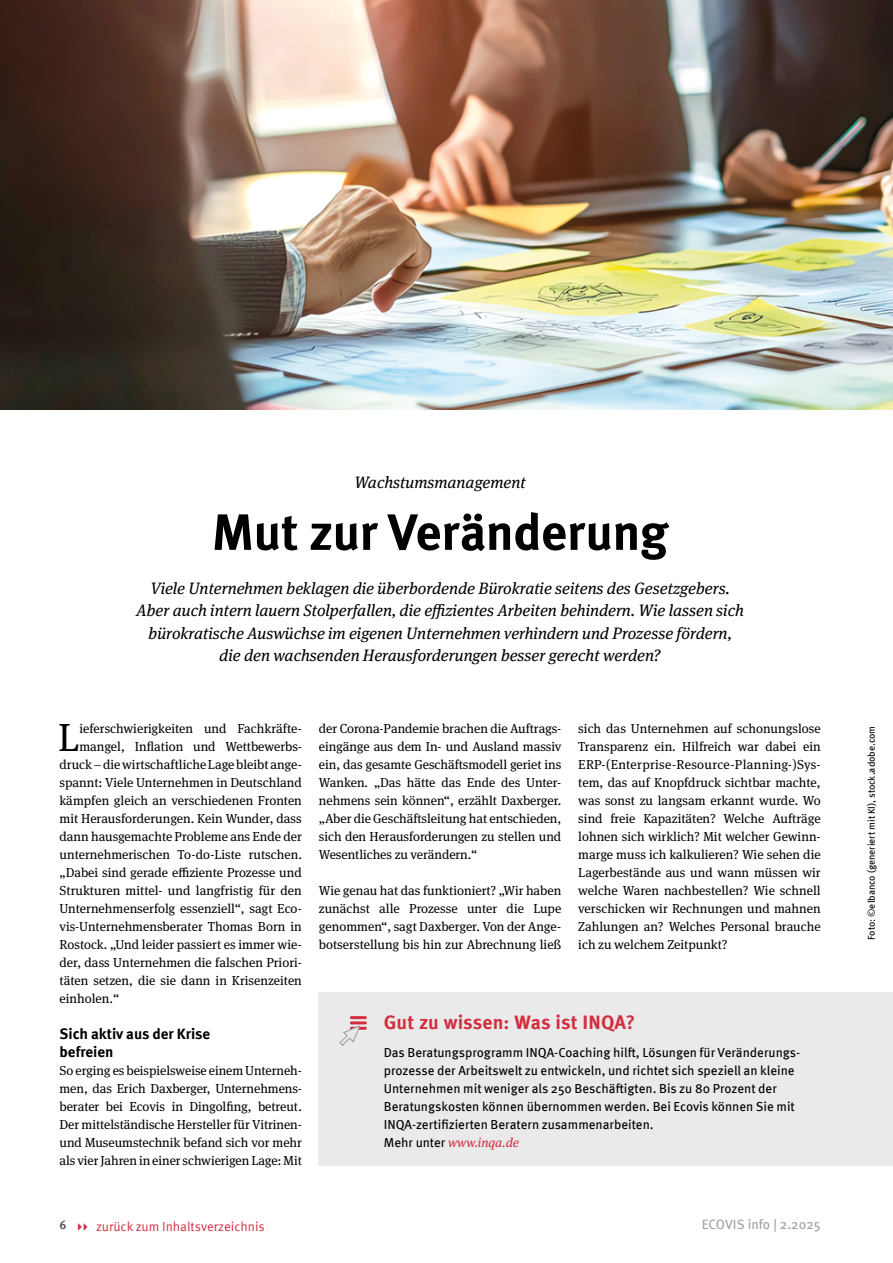
<style>
.page{position:relative;width:893px;height:1263px;background:#fff}
.page>*{position:absolute;margin:0;border:0;box-sizing:border-box;transform-origin:0 0}
.Headline_34_37pt{font:700 51px "Meta Pro";letter-spacing:-.015em;color:#000}
.Fließtext__Initale{font:39.15px "Meta Serif OT";color:#000}
.x_Marginal_Head_13_P{font:700 19.5px "Meta Pro";letter-spacing:.01em;color:#d32e3f}
.Vorspann{font:italic 16.5px/22.5px "Meta Serif OT";color:#000;text-align:center}
.Dachzeile{font:italic 16.5px "Meta Serif OT";color:#000}
.Zwischenheadline{font:700 15px/18px "Meta Pro";color:#000}
.t1{font:13.5px "Meta Pro";color:#a1a1a1}
.body_8_7_12{font:13.05px/18px "Meta Serif OT";letter-spacing:-.005em;color:#000;text-align:justify}
.Fließtext__Initale-2{font:13.05px "Meta Serif OT";color:#000}
.Marginal_Text__Linie{font:13.05px/18px "Meta Pro";color:#000}
.t2{font:13.05px "Meta Pro";color:#d32e3f}
.Marginal_Text__Linie-2{font:italic 13.05px "Meta Serif OT";color:#d32e3f}
.t3{font:700 12px "Meta Pro";color:#575756}
.Bildunterschrift{font:9.75px "Meta Pro";color:#000}
.s1{font-family:"Meta Pro";font-style:normal;color:#000}
</style>
<div class="page">
<div style="left:319px;top:992px;width:574px;height:173px;background:#eaeaea"></div>
<img style="left:0;top:0;width:893px;height:409px">
<hr style="left:351px;top:1016px;width:14px;height:3px;background:#d32e3f">
<hr style="left:351px;top:1021px;width:14px;height:3px;background:#d32e3f">
<hr style="left:351px;top:1027px;width:14px;height:3px;background:#d32e3f">
<svg style="left:339px;top:1026px;width:22px;height:20px"></svg>
<p class="Dachzeile" style="left:354px;top:473px;width:173px">Wachstumsmanagement</p>
<p class="Headline_34_37pt" style="left:212px;top:492px;width:458px">Mut zur Veränderung</p>
<p class="Vorspann" style="left:136px;top:577px;width:609px">Viele Unternehmen beklagen die überbordende Bürokratie seitens des Gesetzgebers.<br>Aber auch intern lauern Stolperfallen, die effizientes Arbeiten behindern. Wie lassen sich bürokratische Auswüchse im eigenen Unternehmen verhindern und Prozesse fördern, die den wachsenden Herausforderungen besser gerecht werden?</p>
<p class="Fließtext__Initale" style="left:58px;top:715px;width:23px">L</p>
<p class="Fließtext__Initale-2" style="left:79px;top:721px;width:224px">ieferschwierigkeiten und Fachkräfte-</p>
<p class="Fließtext__Initale-2" style="left:79px;top:739px;width:224px">mangel, Inflation und Wettbewerbs-</p>
<p class="Fließtext__Initale-2" style="left:60px;top:757px;width:244px">druck – die wirtschaftliche Lage bleibt ange-</p>
<p class="Fließtext__Initale-2" style="left:60px;top:775px;width:244px">spannt: Viele Unternehmen in Deutschland</p>
<p class="Fließtext__Initale-2" style="left:60px;top:793px;width:244px">kämpfen gleich an verschiedenen Fronten</p>
<p class="Fließtext__Initale-2" style="left:60px;top:811px;width:244px">mit Herausforderungen. Kein Wunder, dass</p>
<p class="Fließtext__Initale-2" style="left:60px;top:829px;width:244px">dann hausgemachte Probleme ans Ende der</p>
<p class="Fließtext__Initale-2" style="left:60px;top:847px;width:244px">unternehmerischen To-do-Liste rutschen.</p>
<p class="Fließtext__Initale-2" style="left:60px;top:865px;width:244px">„Dabei sind gerade effiziente Prozesse und</p>
<p class="Fließtext__Initale-2" style="left:60px;top:883px;width:244px">Strukturen mittel- und langfristig für den</p>
<p class="Fließtext__Initale-2" style="left:60px;top:901px;width:244px">Unternehmenserfolg essenziell“, sagt Eco-</p>
<p class="Fließtext__Initale-2" style="left:60px;top:919px;width:244px">vis-Unternehmensberater Thomas Born in</p>
<p class="Fließtext__Initale-2" style="left:60px;top:937px;width:244px">Rostock. „Und leider passiert es immer wie-</p>
<p class="Fließtext__Initale-2" style="left:60px;top:955px;width:244px">der, dass Unternehmen die falschen Priori-</p>
<p class="Fließtext__Initale-2" style="left:60px;top:973px;width:244px">täten setzen, die sie dann in Krisenzeiten</p>
<p class="Fließtext__Initale-2" style="left:60px;top:991px;width:61px">einholen.“</p>
<p class="Zwischenheadline" style="left:60px;top:1024px;width:152px">Sich aktiv aus der Krise befreien</p>
<p class="body_8_7_12" style="left:60px;top:1062px;width:244px">So erging es beispielsweise einem Unterneh&shy;men, das Erich Daxberger, Unternehmens&shy;berater bei Ecovis in Dingolfing, betreut.<br>Der mittelständische Hersteller für Vitrinen&shy;und Museumstechnik befand sich vor mehr als vier Jahren in einer schwierigen Lage: Mit</p>
<p class="body_8_7_12" style="left:319px;top:720px;width:244px">der Corona-Pandemie brachen die Auftrags&shy;eingänge aus dem In- und Ausland massiv ein, das gesamte Geschäftsmodell geriet ins Wanken. „Das hätte das Ende des Unter&shy;nehmens sein können“, erzählt Daxberger. „Aber die Geschäftsleitung hat entschieden, sich den Herausforderungen zu stellen und Wesentliches zu verändern.“</p>
<p class="body_8_7_12" style="left:319px;top:882px;width:244px">Wie genau hat das funktioniert? „Wir haben zunächst alle Prozesse unter die Lupe genommen“, sagt Daxberger. Von der Ange&shy;botserstellung bis hin zur Abrechnung ließ</p>
<p class="body_8_7_12" style="left:578px;top:720px;width:244px">sich das Unternehmen auf schonungslose Transparenz ein. Hilfreich war dabei ein ERP-(Enterprise-Resource-Planning-)Sys&shy;tem, das auf Knopfdruck sichtbar machte, was sonst zu langsam erkannt wurde. Wo sind freie Kapazitäten? Welche Aufträge lohnen sich wirklich? Mit welcher Gewinn&shy;marge muss ich kalkulieren? Wie sehen die Lagerbestände aus und wann müssen wir welche Waren nachbestellen? Wie schnell verschicken wir Rechnungen und mahnen Zahlungen an? Welches Personal brauche ich zu welchem Zeitpunkt?</p>
<p class="x_Marginal_Head_13_P" style="left:384px;top:1007px;width:253px">Gut zu wissen: Was ist INQA?</p>
<p class="Marginal_Text__Linie" style="left:384px;top:1042px;width:418px">Das Beratungsprogramm INQA-Coaching hilft, Lösungen für Veränderungs&shy;prozesse der Arbeitswelt zu entwickeln, und richtet sich speziell an kleine Unternehmen mit weniger als 250 Beschäftigten. Bis zu 80 Prozent der Beratungskosten können übernommen werden. Bei Ecovis können Sie mit INQA-zertifizierten Beratern zusammenarbeiten.</p>
<p class="Marginal_Text__Linie-2" style="left:384px;top:1134px;width:137px"><span class="s1">Mehr unter</span> www.inqa.de</p>
<p class="t3" style="left:60px;top:1215px;width:9px">6</p>
<p class="t2" style="left:96px;top:1217px;width:170px">zurück zum Inhaltsverzeichnis</p>
<p class="t1" style="left:702px;top:1214px;width:120px">ECOVIS info | 2.2025</p>
<p class="Bildunterschrift" style="left:864px;top:940px;width:216px;rotate:-90deg">Foto: ©elbanco (generiert mit KI), stock.adobe.com</p>
</div>
